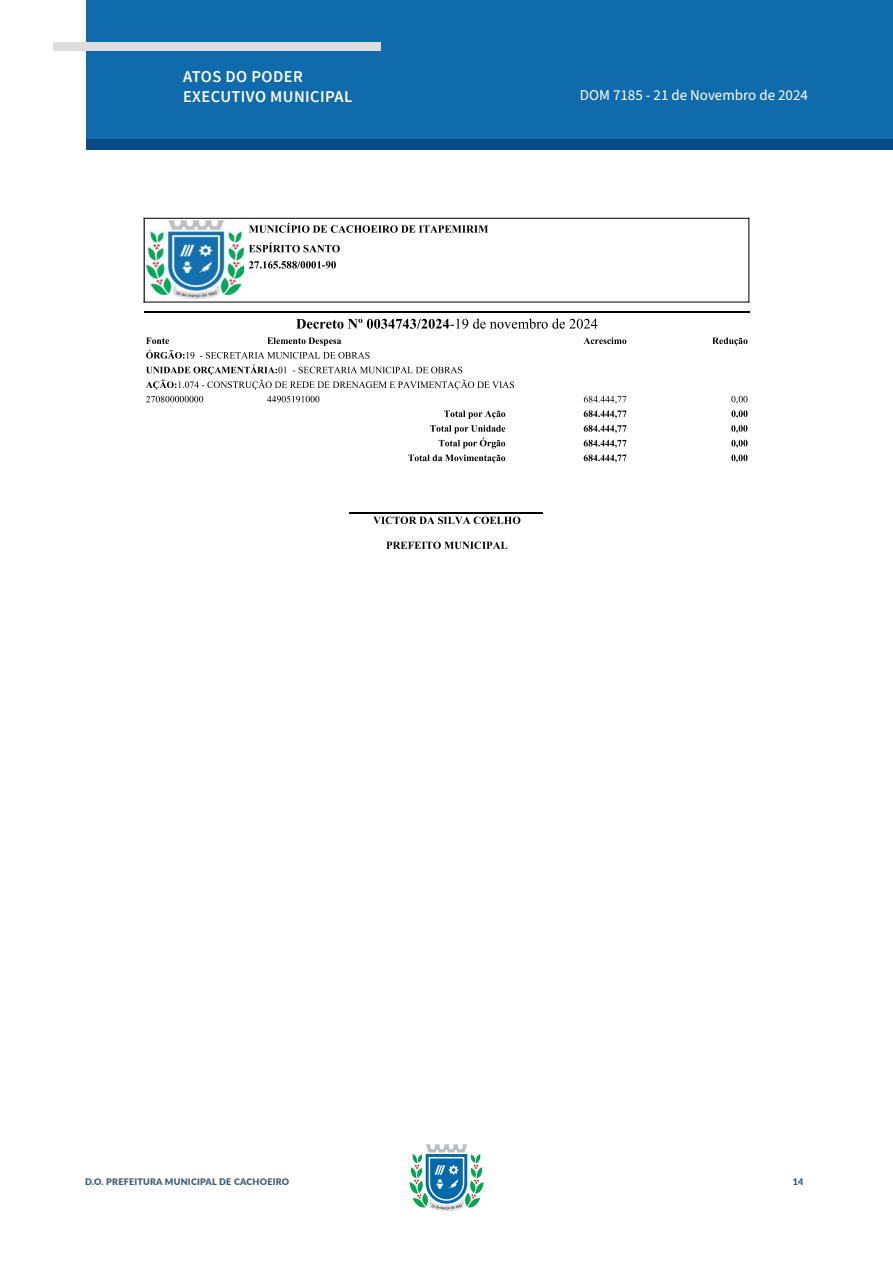
<style>
.page{position:relative;width:893px;height:1263px;background:#fff}
.page>*{position:absolute;margin:0;border:0;box-sizing:border-box;transform-origin:0 0}
.t1{font:600 16.5px/19.8px "Source Sans Pro";letter-spacing:.025em;color:#fff}
.t2{font:15px "Source Sans Pro";color:#fff}
.t3{font:900 9px "Lato";letter-spacing:.025em;color:#405970}
</style>
<div class="page">
<svg style="left:409px;top:1144px;width:75px;height:67px"></svg>
<div style="left:86px;top:0;width:807px;height:140px;background:#0f6bab"></div>
<div style="left:87px;top:140px;width:806px;height:10px;background:#084c86"></div>
<div style="left:53px;top:42px;width:328px;height:9px;background:#ddd"></div>
<hr style="left:0;top:0;width:1px;height:140px;background:#0f6bab">
<img style="left:146px;top:220px;width:97px;height:80px">
<svg style="left:249px;top:223px;width:239px;height:10px"></svg>
<svg style="left:249px;top:243px;width:91px;height:9px"></svg>
<svg style="left:249px;top:261px;width:87px;height:8px"></svg>
<hr style="left:144px;top:218px;width:1px;height:85px;background:#000">
<hr style="left:748px;top:218px;width:1px;height:85px;background:#000">
<hr style="left:144px;top:218px;width:605px;height:1px;background:#000">
<hr style="left:144px;top:302px;width:605px;height:1px;background:#000">
<svg style="left:296px;top:318px;width:301px;height:11px"></svg>
<svg style="left:146px;top:337px;width:601px;height:22px"></svg>
<svg style="left:146px;top:365px;width:368px;height:25px"></svg>
<svg style="left:146px;top:396px;width:601px;height:8px"></svg>
<svg style="left:444px;top:410px;width:303px;height:9px"></svg>
<svg style="left:430px;top:425px;width:317px;height:23px"></svg>
<svg style="left:408px;top:454px;width:339px;height:9px"></svg>
<hr style="left:144px;top:311px;width:605px;height:1px;background:#000">
<svg style="left:373px;top:517px;width:147px;height:7px"></svg>
<svg style="left:386px;top:541px;width:121px;height:8px"></svg>
<hr style="left:350px;top:512px;width:193px;height:1px;background:#000">
<h1 class="t1" style="left:183px;top:67px;width:171px">ATOS DO PODER<br>EXECUTIVO MUNICIPAL</h1>
<p class="t2" style="left:580px;top:85px;width:229px">DOM 7185 - 21 de Novembro de 2024</p>
<p class="t3" style="left:85px;top:1175px;width:206px">D.O. PREFEITURA MUNICIPAL DE CACHOEIRO</p>
<p class="t3" style="left:793px;top:1175px;width:12px">14</p>
</div>
